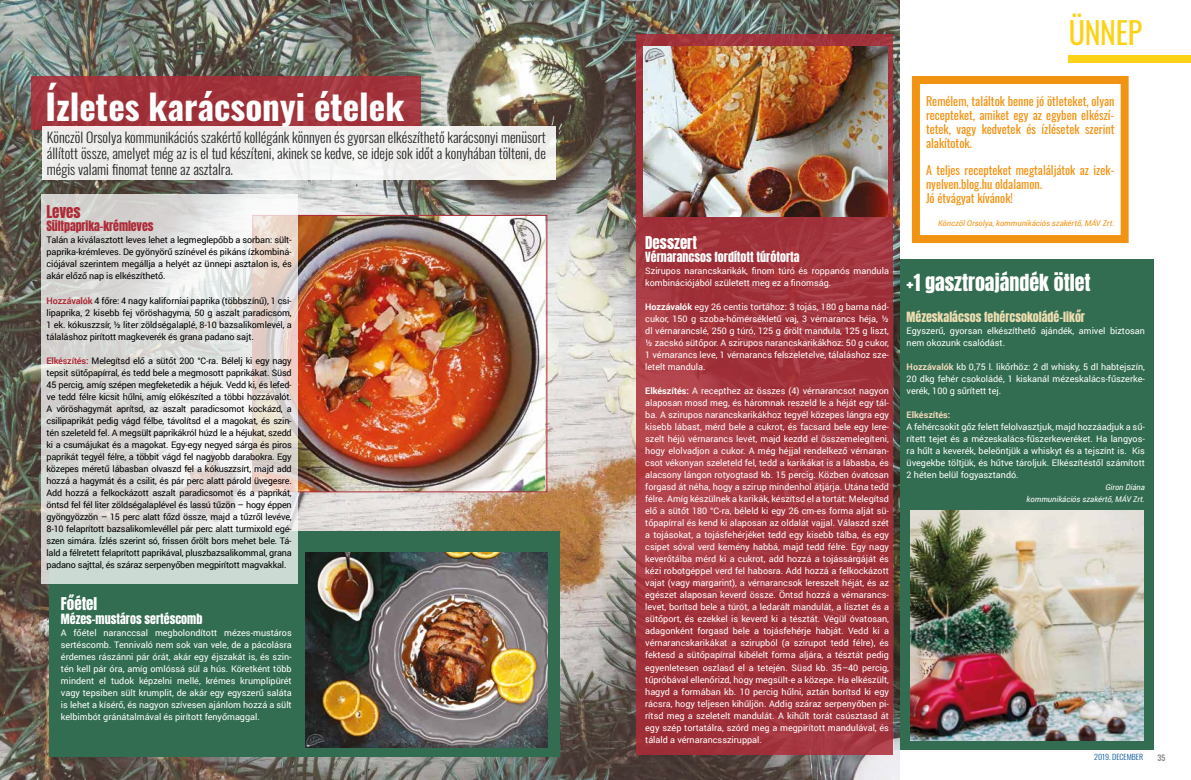
<style>
.page{position:relative;width:1191px;height:780px;background:#fff}
.page>*{position:absolute;margin:0;border:0;box-sizing:border-box;transform-origin:0 0}
.t1{font:700 35px "Oswald";color:#fff}
.t2{font:30px "Oswald";letter-spacing:-.01em;color:#fbd216}
.t3{font:20px "Anton";color:#fff}
.t4{font:15px "Anton";color:#fff}
.t5{font:15px "Anton";letter-spacing:-.01em;color:#ad2b37}
.t6{font:300 14px/16.1px "Oswald";color:#282827;text-align:justify}
.t7{font:12px/13.8px "Oswald";color:#f39313;text-align:justify}
.t8{font:12px "Anton";color:#fff}
.t9{font:12px "Anton";color:#edddb1}
.t10{font:12px "Anton";letter-spacing:-.01em;color:#ad2b37}
.t11{font:9px/12px "Roboto";color:#fff;text-align:justify}
.t12{font:9px/12px "Roboto";letter-spacing:-.01em;color:#000;text-align:justify}
.t13{font:700 9px "Roboto";color:#f3d9ba}
.t14{font:italic 8px "Roboto";color:#f39313}
.t15{font:italic 8px/12px "Roboto";color:#fff;text-align:right}
.t16{font:500 8px "Oswald";color:#878787}
.t17{font:300 7.6px "Oswald";color:#005095;scale:1.05 1}
.s1{font-weight:700;color:#ad2b37}
.s2{font-weight:700}
.s3{font-weight:700;color:#f3d9ba}
</style>
<div class="page">
<div style="left:912px;top:76px;width:216px;height:167px;border:8px solid #f39313"></div>
<div style="left:893px;top:259px;width:260px;height:491px;background:#336d51"></div>
<img style="left:0;top:0;width:899px;height:780px">
<div style="left:49px;top:531px;width:511px;height:226px;background:#336d51"></div>
<div style="left:1068px;top:55px;width:123px;height:7px;background:#fbd216"></div>
<img style="left:298px;top:217px;width:247px;height:273px">
<img style="left:306px;top:552px;width:241px;height:195px">
<svg style="left:41px;top:194px;width:257px;height:389px"></svg>
<img style="left:910px;top:510px;width:233px;height:230px">
<div style="left:31px;top:77px;width:389px;height:53px;background:linear-gradient(to right,#a1343c,#a1333b)"></div>
<svg style="left:636px;top:34px;width:257px;height:721px;fill:#a1323b"></svg>
<div style="left:42px;top:126px;width:514px;height:54px;background:#eeeeec"></div>
<img style="left:643px;top:46px;width:244px;height:171px">
<h1 class="t1" style="left:46px;top:88px;width:360px">Ízletes karácsonyi ételek</h1>
<p class="t6" style="left:47px;top:128px;width:500px">Könczöl Orsolya kommunikációs szakértő kollégánk könnyen és gyorsan elkészíthető karácsonyi menüsort állított össze, amelyet még az is el tud készíteni, akinek se kedve, se ideje sok időt a konyhában tölteni, de mégis valami finomat tenne az asztalra.</p>
<h3 class="t5" style="left:47px;top:204px;width:36px">Leves</h3>
<h3 class="t10" style="left:47px;top:220px;width:108px">Sültpaprika-krémleves</h3>
<p class="t12" style="left:47px;top:234px;width:247px">Talán a kiválasztott leves lehet a legmeglepőbb a sorban: sült&shy;paprika-krémleves. De gyönyörű színével és pikáns ízkombiná&shy;ciójával szerintem megállja a helyét az ünnepi asztalon is, és akár előző nap is elkészíthető.</p>
<p class="t12" style="left:47px;top:294px;width:247px"><span class="s1">Hozzávalók</span> 4 főre: 4 nagy kaliforniai paprika (többszínű), 1 csi&shy;lipaprika, 2 kisebb fej vöröshagyma, 50 g aszalt paradicsom, 1 ek. kókuszzsír, ½ liter zöldségalaplé, 8-10 bazsalikomlevél, a tálaláshoz pirított magkeverék és grana padano sajt.</p>
<p class="t12" style="left:47px;top:354px;width:247px"><span class="s1">Elkészítés:</span> Melegítsd elő a sütőt 200 °C-ra. Bélelj ki egy nagy tepsit sütőpapírral, és tedd bele a megmosott paprikákat. Süsd 45 percig, amíg szépen megfeketedik a héjuk. Vedd ki, és lefed&shy;ve tedd félre kicsit hűlni, amíg előkészíted a többi hozzávalót.<br>A vöröshagymát aprítsd, az aszalt paradicsomot kockázd, a csilipaprikát pedig vágd félbe, távolítsd el a magokat, és szin&shy;tén szeleteld fel. A megsült paprikákról húzd le a héjukat, szedd ki a csumájukat és a magokat. Egy-egy negyed sárga és piros paprikát tegyél félre, a többit vágd fel nagyobb darabokra. Egy közepes méretű lábasban olvaszd fel a kókuszzsírt, majd add hozzá a hagymát és a csilit, és pár perc alatt párold üvegesre.<br>Add hozzá a felkockázott aszalt paradicsomot és a paprikát, öntsd fel fél liter zöldségalaplével és lassú tűzön – hogy éppen gyöngyözzön – 15 perc alatt főzd össze, majd a tűzről levéve, 8-10 felaprított bazsalikomlevéllel pár perc alatt turmixold egé&shy;szen simára. Ízlés szerint só, frissen őrölt bors mehet bele. Tá&shy;lald a félretett felaprított paprikával, pluszbazsalikommal, grana padano sajttal, és száraz serpenyőben megpirított magvakkal.</p>
<h3 class="t4" style="left:61px;top:596px;width:38px">Főétel</h3>
<h3 class="t8" style="left:61px;top:612px;width:143px">Mézes-mustáros sertéscomb</h3>
<p class="t11" style="left:61px;top:626px;width:232px">A főétel naranccsal megbolondított mézes-mustáros sertéscomb. Tennivaló nem sok van vele, de a pácolásra érdemes rászánni pár órát, akár egy éjszakát is, és szin&shy;tén kell pár óra, amíg omlóssá sül a hús. Köretként több mindent el tudok képzelni mellé, krémes krumplipürét vagy tepsiben sült krumplit, de akár egy egyszerű saláta is lehet a kísérő, és nagyon szívesen ajánlom hozzá a sült kelbimbót gránátalmával és pirított fenyőmaggal.</p>
<h2 class="t2" style="left:1068px;top:6px;width:75px">ÜNNEP</h2>
<h3 class="t4" style="left:645px;top:234px;width:53px">Desszert</h3>
<h3 class="t8" style="left:645px;top:251px;width:156px">Vérnarancsos fordított túrótorta</h3>
<p class="t11" style="left:645px;top:265px;width:245px">Szirupos narancskarikák, finom túró és roppanós mandula kombinációjából született meg ez a finomság.</p>
<p class="t11" style="left:645px;top:301px;width:245px"><span class="s2">Hozzávalók</span> egy 26 centis tortához: 3 tojás, 180 g barna nád&shy;cukor, 150 g szoba-hőmérsékletű vaj, 3 vérnarancs héja, ½ dl vérnarancslé, 250 g túró, 125 g őrölt mandula, 125 g liszt, ½ zacskó sütőpor. A szirupos narancskarikákhoz: 50 g cukor, 1 vérnarancs leve, 1 vérnarancs felszeletelve, tálaláshoz sze&shy;letelt mandula.</p>
<p class="t11" style="left:645px;top:385px;width:245px"><span class="s2">Elkészítés:</span> A recepthez az összes (4) vérnarancsot nagyon alaposan mosd meg, és háromnak reszeld le a héját egy tál&shy;ba. A szirupos narancskarikákhoz tegyél közepes lángra egy kisebb lábast, mérd bele a cukrot, és facsard bele egy lere&shy;szelt héjú vérnarancs levét, majd kezdd el összemelegíteni, hogy elolvadjon a cukor. A még héjjal rendelkező vérnaran&shy;csot vékonyan szeleteld fel, tedd a karikákat is a lábasba, és alacsony lángon rotyogtasd kb. 15 percig. Közben óvatosan forgasd át néha, hogy a szirup mindenhol átjárja. Utána tedd félre. Amíg készülnek a karikák, készítsd el a tortát: Melegítsd elő a sütőt 180 °C-ra, béleld ki egy 26 cm-es forma alját sü&shy;tőpapírral és kend ki alaposan az oldalát vajjal. Válaszd szét a tojásokat, a tojásfehérjéket tedd egy kisebb tálba, és egy csipet sóval verd kemény habbá, majd tedd félre. Egy nagy keverőtálba mérd ki a cukrot, add hozzá a tojássárgáját és kézi robotgéppel verd fel habosra. Add hozzá a felkockázott vajat (vagy margarint), a vérnarancsok lereszelt héját, és az egészet alaposan keverd össze. Öntsd hozzá a vérnarancs&shy;levet, borítsd bele a túrót, a ledarált mandulát, a lisztet és a sütőport, és ezekkel is keverd ki a tésztát. Végül óvatosan, adagonként forgasd bele a tojásfehérje habját. Vedd ki a vérnarancskarikákat a szirupból (a szirupot tedd félre), és fektesd a sütőpapírral kibélelt forma aljára, a tésztát pedig egyenletesen oszlasd el a tetején. Süsd kb. 35–40 percig, tűpróbával ellenőrizd, hogy megsült-e a közepe. Ha elkészült, hagyd a formában kb. 10 percig hűlni, aztán borítsd ki egy rácsra, hogy teljesen kihűljön. Addig száraz serpenyőben pi&shy;rítsd meg a szeletelt mandulát. A kihűlt torát csúsztasd át egy szép tortatálra, szórd meg a megpirított mandulával, és tálald a vérnarancssziruppal.</p>
<h3 class="t7" style="left:926px;top:93px;width:190px">Remélem, találtok benne jó ötleteket, olyan recepteket, amiket egy az egyben elkészí&shy;tetek, vagy kedvetek és ízlésetek szerint alakítotok.</h3>
<h3 class="t7" style="left:926px;top:162px;width:190px;text-align:left">A teljes recepteket megtaláljátok az izek&shy;nyelven.blog.hu oldalamon.<br>Jó étvágyat kívánok!</h3>
<p class="t14" style="left:938px;top:217px;width:178px">Könczöl Orsolya, kommunikációs szakértő, MÁV Zrt.</p>
<h3 class="t3" style="left:906px;top:272px;width:185px">+1 gasztroajándék ötlet</h3>
<h3 class="t9" style="left:906px;top:311px;width:180px">Mézeskalácsos fehércsokoládé-likőr</h3>
<p class="t11" style="left:906px;top:324px;width:240px">Egyszerű, gyorsan elkészíthető ajándék, amivel biztosan nem okozunk csalódást.</p>
<p class="t11" style="left:906px;top:360px;width:240px"><span class="s3">Hozzávalók</span> kb 0,75 l. likőrhöz: 2 dl whisky, 5 dl habtejszín, 20 dkg fehér csokoládé, 1 kiskanál mézeskalács-fűszerke&shy;verék, 100 g sűrített tej.</p>
<p class="t13" style="left:906px;top:408px;width:45px">Elkészítés:</p>
<p class="t11" style="left:906px;top:420px;width:240px">A fehércsokit gőz felett felolvasztjuk, majd hozzáadjuk a sű&shy;rített tejet és a mézeskalács-fűszerkeveréket. Ha langyos&shy;ra hűlt a keverék, beleöntjük a whiskyt és a tejszínt is. Kis üvegekbe töltjük, és hűtve tároljuk. Elkészítéstől számított 2 héten belül fogyasztandó.</p>
<p class="t15" style="left:1026px;top:481px;width:120px">Giron Diána<br>kommunikációs szakértő, MÁV Zrt.</p>
<p class="t17" style="left:1094px;top:750px;width:48px">2019. DECEMBER</p>
<p class="t16" style="left:1157px;top:753px;width:10px">35</p>
</div>
